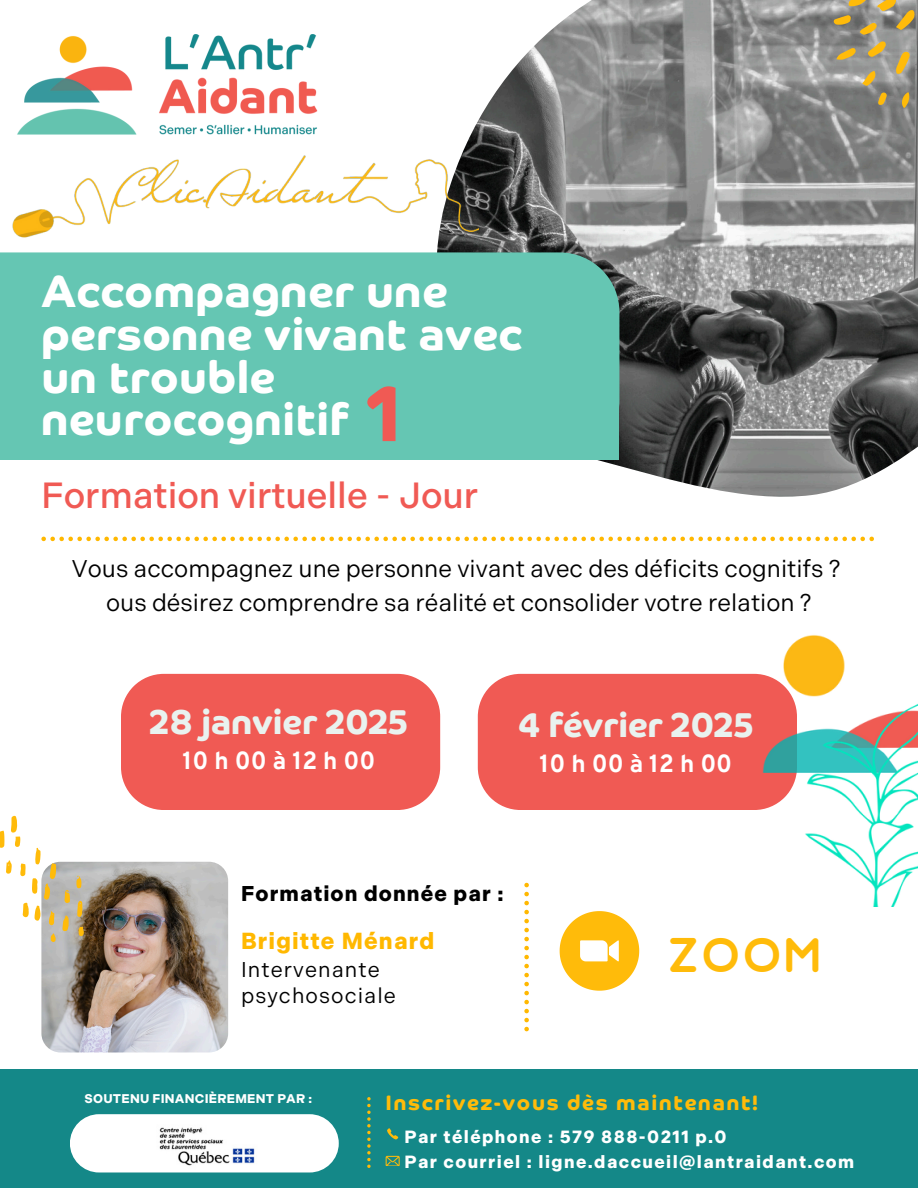
<style>
.page{position:relative;width:918px;height:1188px;background:#fff}
.page>*{position:absolute;margin:0;border:0;box-sizing:border-box;transform-origin:0 0}
.t1{font:700 79.8px "Co Headline";color:#f05a54}
.t2{font:48.6px "Comodo";color:#ffbb0a}
.t3{font:700 45px/42.8px "Co Headline";letter-spacing:.015em;color:#fff}
.t4{font:500 36.45px "Indivisible";color:#f05a54}
.t5{font:700 34.65px "Co Headline";color:#e9f2ef}
.t6{font:24.15px/33.8px "Indivisible";color:#000;text-align:center}
.t7{font:800 24.15px "Overpass";letter-spacing:.25em;color:#fff}
.t8{font:700 23.25px "Indivisible";letter-spacing:.05em;color:#ffb800}
.t9{font:21.45px/25.5px "Indivisible";letter-spacing:.05em;color:#000}
.t10{font:700 21.45px "Indivisible";letter-spacing:.05em;color:#000}
.t11{font:700 21.15px "Co Headline";letter-spacing:.08em;color:#ffbb0a}
.t12{font:700 17.7px "Indivisible";letter-spacing:.08em;color:#fff}
.t13{font:700 12.6px "Indivisible";letter-spacing:.02em;color:#fff}
</style>
<div class="page">
<img style="left:437px;top:0;width:481px;height:497px">
<img style="left:17px;top:34px;width:301px;height:101px">
<div style="left:0;top:252px;width:619px;height:208px;background:#65c6b3"></div>
<div style="left:527px;top:368px;width:92px;height:92px;background:#65c6b3"></div>
<svg style="left:41px;top:537px;width:833px;height:4px"></svg>
<div style="left:0;top:1069px;width:918px;height:119px;background:#148888"></div>
<svg style="left:367px;top:1097px;width:4px;height:71px"></svg>
<svg style="left:387px;top:1128px;width:11px;height:11px"></svg>
<svg style="left:386px;top:1156px;width:13px;height:10px"></svg>
<div style="left:70px;top:1114px;width:269px;height:58px;background:#fff;border-radius:29px"></div>
<img style="left:41px;top:862px;width:187px;height:190px;border-radius:19px">
<svg style="left:524px;top:883px;width:5px;height:148px"></svg>
<div style="left:121px;top:674px;width:319px;height:136px;background:#f05a54"></div>
<div style="left:478px;top:674px;width:261px;height:136px;background:#f05a54"></div>
<img style="left:739px;top:635px;width:179px;height:272px">
<svg style="left:833px;top:0;width:83px;height:109px;background:#9e957c"></svg>
<svg style="left:77px;top:901px;width:5px;height:16px"></svg>
<svg style="left:64px;top:890px;width:6px;height:13px"></svg>
<svg style="left:79px;top:927px;width:5px;height:9px"></svg>
<svg style="left:51px;top:933px;width:5px;height:9px"></svg>
<svg style="left:76px;top:875px;width:6px;height:14px"></svg>
<svg style="left:0;top:816px;width:56px;height:109px"></svg>
<svg style="left:62px;top:915px;width:7px;height:16px"></svg>
<img style="left:12px;top:137px;width:466px;height:113px">
<svg style="left:560px;top:911px;width:79px;height:80px"></svg>
<img style="left:159px;top:1127px;width:96px;height:39px">
<p class="t3" style="left:41px;top:273px;width:482px">Accompagner une personne vivant avec un trouble neurocognitif</p>
<h6 class="t1" style="left:365px;top:379px;width:40px">1</h6>
<h4 class="t4" style="left:41px;top:475px;width:438px">Formation virtuelle - Jour</h4>
<p class="t6" style="left:72px;top:553px;width:770px">Vous accompagnez une personne vivant avec des déficits cognitifs ? ous désirez comprendre sa réalité et consolider votre relation ?</p>
<h3 class="t5" style="left:150px;top:707px;width:260px">28 janvier 2025</h3>
<p class="t7" style="left:183px;top:751px;width:194px">10h00à12h00</p>
<h2 class="t5" style="left:518px;top:710px;width:237px">4 février 2025</h2>
<p class="t7" style="left:539px;top:754px;width:194px">10h00à12h00</p>
<p class="t10" style="left:241px;top:882px;width:264px">Formation donnée par :</p>
<h3 class="t8" style="left:241px;top:928px;width:195px">Brigitte Ménard</h3>
<p class="t9" style="left:241px;top:958px;width:156px">Intervenante psychosociale</p>
<p class="t2" style="left:667px;top:928px;width:157px">ZOOM</p>
<h5 class="t13" style="left:85px;top:1092px;width:229px">SOUTENU FINANCIÈREMENT PAR :</h5>
<h3 class="t11" style="left:386px;top:1093px;width:374px">Inscrivez-vous dès maintenant!</h3>
<p class="t12" style="left:404px;top:1127px;width:324px">Par téléphone : 579 888-0211 p.0</p>
<h4 class="t12" style="left:404px;top:1152px;width:451px">Par courriel : ligne.daccueil@lantraidant.com</h4>
</div>
